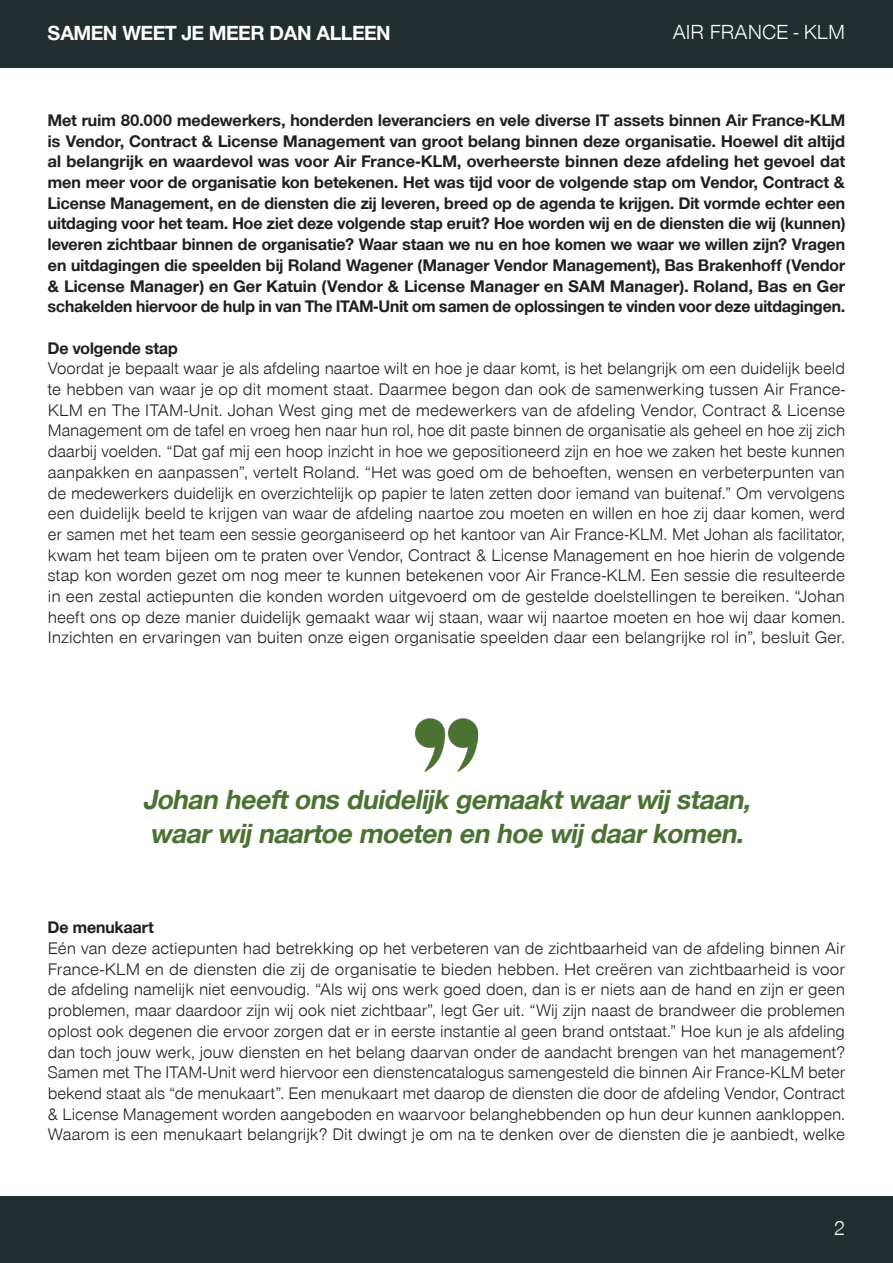
<style>
.page{position:relative;width:893px;height:1263px;background:#fff}
.page>*{position:absolute;margin:0;border:0;box-sizing:border-box;transform-origin:0 0}
.t1{font:italic 700 28.5px/34.2px "Nimbus San Nov D";color:#4c7233}
.t2{font:700 21px "Nimbus San Nov D";color:#fff}
.t3{font:21px "Nimbus San Nov T";color:#fff}
.t4{font:17.25px/20.7px "Nimbus San Nov T";color:#231f20;text-align:justify}
.t5{font:700 17.25px/20.7px "Nimbus San Nov D";letter-spacing:.005em;color:#231f20;text-align:justify}
</style>
<div class="page">
<div style="left:0;top:0;width:893px;height:67px;background:#222e2f"></div>
<div style="left:0;top:1196px;width:893px;height:67px;background:#222e2f"></div>
<img style="left:416px;top:718px;width:61px;height:54px">
<p class="t2" style="left:48px;top:20px;width:344px">SAMEN WEET JE MEER DAN ALLEEN</p>
<p class="t3" style="left:673px;top:20px;width:174px">AIR FRANCE - KLM</p>
<p class="t5" style="left:48px;top:110px;width:799px">Met ruim 80.000 medewerkers, honderden leveranciers en vele diverse IT assets binnen Air France-KLM is Vendor, Contract &amp; License Management van groot belang binnen deze organisatie. Hoewel dit altijd al belangrijk en waardevol was voor Air France-KLM, overheerste binnen deze afdeling het gevoel dat men meer voor de organisatie kon betekenen. Het was tijd voor de volgende stap om Vendor, Contract &amp; License Management, en de diensten die zij leveren, breed op de agenda te krijgen. Dit vormde echter een uitdaging voor het team. Hoe ziet deze volgende stap eruit? Hoe worden wij en de diensten die wij (kunnen) leveren zichtbaar binnen de organisatie? Waar staan we nu en hoe komen we waar we willen zijn? Vragen en uitdagingen die speelden bij Roland Wagener (Manager Vendor Management), Bas Brakenhoff (Vendor &amp; License Manager) en Ger Katuin (Vendor &amp; License Manager en SAM Manager). Roland, Bas en Ger schakelden hiervoor de hulp in van The ITAM-Unit om samen de oplossingen te vinden voor deze uitdagingen.</p>
<p class="t5" style="left:48px;top:337px;width:132px">De volgende stap</p>
<p class="t4" style="left:48px;top:358px;width:799px">Voordat je bepaalt waar je als afdeling naartoe wilt en hoe je daar komt, is het belangrijk om een duidelijk beeld te hebben van waar je op dit moment staat. Daarmee begon dan ook de samenwerking tussen Air France-KLM en The ITAM-Unit. Johan West ging met de medewerkers van de afdeling Vendor, Contract &amp; License Management om de tafel en vroeg hen naar hun rol, hoe dit paste binnen de organisatie als geheel en hoe zij zich daarbij voelden. “Dat gaf mij een hoop inzicht in hoe we gepositioneerd zijn en hoe we zaken het beste kunnen aanpakken en aanpassen”, vertelt Roland. “Het was goed om de behoeften, wensen en verbeterpunten van de medewerkers duidelijk en overzichtelijk op papier te laten zetten door iemand van buitenaf.” Om vervolgens een duidelijk beeld te krijgen van waar de afdeling naartoe zou moeten en willen en hoe zij daar komen, werd er samen met het team een sessie georganiseerd op het kantoor van Air France-KLM. Met Johan als facilitator, kwam het team bijeen om te praten over Vendor, Contract &amp; License Management en hoe hierin de volgende stap kon worden gezet om nog meer te kunnen betekenen voor Air France-KLM. Een sessie die resulteerde in een zestal actiepunten die konden worden uitgevoerd om de gestelde doelstellingen te bereiken. “Johan heeft ons op deze manier duidelijk gemaakt waar wij staan, waar wij naartoe moeten en hoe wij daar komen.<br>Inzichten en ervaringen van buiten onze eigen organisatie speelden daar een belangrijke rol in”, besluit Ger.</p>
<p class="t1" style="left:143px;top:782px;width:614px">Johan heeftons duidelijk gemaaktwaarwij staan, waarwij naartoe moeten en hoe wij daarkomen.</p>
<p class="t5" style="left:48px;top:917px;width:107px">De menukaart</p>
<p class="t4" style="left:48px;top:938px;width:799px">Eén van deze actiepunten had betrekking op het verbeteren van de zichtbaarheid van de afdeling binnen Air France-KLM en de diensten die zij de organisatie te bieden hebben. Het creëren van zichtbaarheid is voor de afdeling namelijk niet eenvoudig. “Als wij ons werk goed doen, dan is er niets aan de hand en zijn er geen problemen, maar daardoor zijn wij ook niet zichtbaar”, legt Ger uit. “Wij zijn naast de brandweer die problemen oplost ook degenen die ervoor zorgen dat er in eerste instantie al geen brand ontstaat.” Hoe kun je als afdeling dan toch jouw werk, jouw diensten en het belang daarvan onder de aandacht brengen van het management?<br>Samen met The ITAM-Unit werd hiervoor een dienstencatalogus samengesteld die binnen Air France-KLM beter bekend staat als “de menukaart”. Een menukaart met daarop de diensten die door de afdeling Vendor, Contract &amp; License Management worden aangeboden en waarvoor belanghebbenden op hun deur kunnen aankloppen.<br>Waarom is een menukaart belangrijk? Dit dwingt je om na te denken over de diensten die je aanbiedt, welke</p>
<p class="t3" style="left:834px;top:1216px;width:13px">2</p>
</div>
